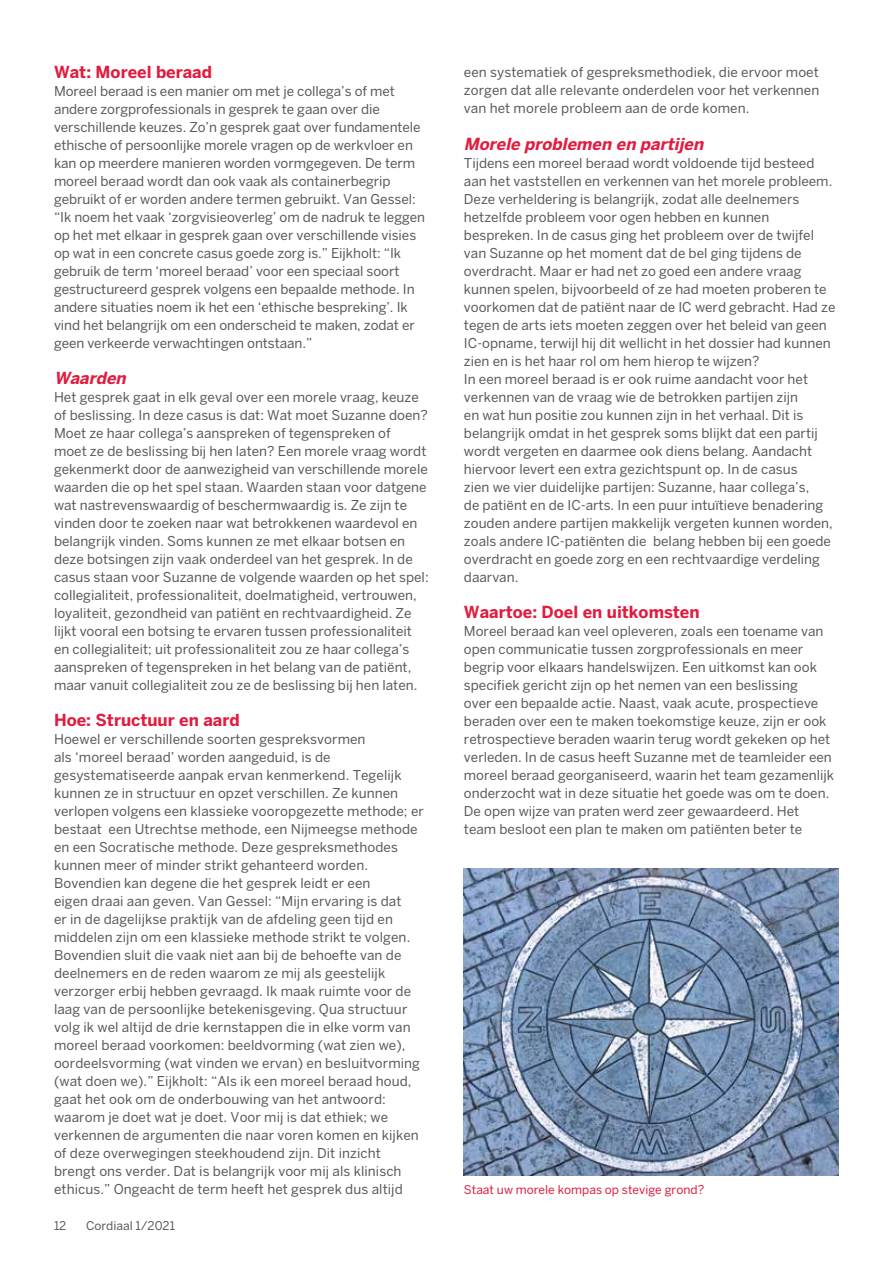
<style>
.page{position:relative;width:893px;height:1263px;background:#fff}
.page>*{position:absolute;margin:0;border:0;box-sizing:border-box;transform-origin:0 0}
.t1{font:700 16.5px "Benton Sans";color:#e11c3f}
.t2{font:italic 700 16.5px "Benton Sans";color:#e11c3f}
.t3{font:13.5px/18px "Benton Sans";color:#58595b}
.t4{font:12px "Benton Sans";color:#e11c3f}
.t5{font:12px "Benton Sans";color:#58595b}
</style>
<div class="page">
<img style="left:464px;top:869px;width:375px;height:307px">
<p class="t1" style="left:54px;top:62px;width:160px">Wat: Moreel beraad</p>
<p class="t3" style="left:54px;top:81px;width:373px">Moreel beraad is een manier om met je collega’s of met andere zorgprofessionals in gesprek te gaan over die verschillende keuzes. Zo’n gesprek gaat over fundamentele ethische of persoonlijke morele vragen op de werkvloer en kan op meerdere manieren worden vormgegeven. De term moreel beraad wordt dan ook vaak als containerbegrip gebruikt of er worden andere termen gebruikt. Van Gessel: “Ik noem het vaak ‘zorgvisieoverleg’ om de nadruk te leggen op het met elkaar in gesprek gaan over verschillende visies op wat in een concrete casus goede zorg is.” Eijkholt: “Ik gebruik de term ‘moreel beraad’ voor een speciaal soort gestructureerd gesprek volgens een bepaalde methode. In andere situaties noem ik het een ‘ethische bespreking’. Ik vind het belangrijk om een onderscheid te maken, zodat er geen verkeerde verwachtingen ontstaan.”</p>
<p class="t2" style="left:54px;top:368px;width:77px">Waarden</p>
<p class="t3" style="left:54px;top:387px;width:376px">Het gesprek gaat in elk geval over een morele vraag, keuze of beslissing. In deze casus is dat: Wat moet Suzanne doen?<br>Moet ze haar collega’s aanspreken of tegenspreken of<br>moet ze de beslissing bij hen laten? Een morele vraag wordt gekenmerkt door de aanwezigheid van verschillende morele waarden die op het spel staan. Waarden staan voor datgene wat nastrevenswaardig of beschermwaardig is. Ze zijn te vinden door te zoeken naar wat betrokkenen waardevol en belangrijk vinden. Soms kunnen ze met elkaar botsen en deze botsingen zijn vaak onderdeel van het gesprek. In de casus staan voor Suzanne de volgende waarden op het spel: collegialiteit, professionaliteit, doelmatigheid, vertrouwen, loyaliteit, gezondheid van patiënt en rechtvaardigheid. Ze lijkt vooral een botsing te ervaren tussen professionaliteit en collegialiteit; uit professionaliteit zou ze haar collega’s aanspreken of tegenspreken in het belang van de patiënt, maar vanuit collegialiteit zou ze de beslissing bij hen laten.</p>
<p class="t1" style="left:54px;top:710px;width:187px">Hoe: Structuur en aard</p>
<p class="t3" style="left:54px;top:729px;width:371px">Hoewel er verschillende soorten gespreksvormen<br>als ‘moreel beraad’ worden aangeduid, is de gesystematiseerde aanpak ervan kenmerkend. Tegelijk kunnen ze in structuur en opzet verschillen. Ze kunnen verlopen volgens een klassieke vooropgezette methode; er bestaat een Utrechtse methode, een Nijmeegse methode en een Socratische methode. Deze gespreksmethodes kunnen meer of minder strikt gehanteerd worden.<br>Bovendien kan degene die het gesprek leidt er een<br>eigen draai aan geven. Van Gessel: “Mijn ervaring is dat<br>er in de dagelijkse praktijk van de afdeling geen tijd en middelen zijn om een klassieke methode strikt te volgen.<br>Bovendien sluit die vaak niet aan bij de behoefte van de deelnemers en de reden waarom ze mij als geestelijk verzorger erbij hebben gevraagd. Ik maak ruimte voor de laag van de persoonlijke betekenisgeving. Qua structuur volg ik wel altijd de drie kernstappen die in elke vorm van moreel beraad voorkomen: beeldvorming (wat zien we), oordeelsvorming (wat vinden we ervan) en besluitvorming (wat doen we).” Eijkholt: “Als ik een moreel beraad houd, gaat het ook om de onderbouwing van het antwoord: waarom je doet wat je doet. Voor mij is dat ethiek; we verkennen de argumenten die naar voren komen en kijken of deze overwegingen steekhoudend zijn. Dit inzicht brengt ons verder. Dat is belangrijk voor mij als klinisch ethicus.” Ongeacht de term heeft het gesprek dus altijd</p>
<p class="t5" style="left:54px;top:1218px;width:14px">12</p>
<p class="t5" style="left:86px;top:1218px;width:90px">Cordiaal 1/2021</p>
<p class="t3" style="left:464px;top:63px;width:357px;text-align:justify">een systematiek of gespreksmethodiek, die ervoor moet zorgen dat alle relevante onderdelen voor het verkennen van het morele probleem aan de orde komen.</p>
<p class="t2" style="left:464px;top:134px;width:245px">Morele problemen en partijen</p>
<p class="t3" style="left:464px;top:153px;width:373px">Tijdens een moreel beraad wordt voldoende tijd besteed aan het vaststellen en verkennen van het morele probleem.<br>Deze verheldering is belangrijk, zodat alle deelnemers hetzelfde probleem voor ogen hebben en kunnen bespreken. In de casus ging het probleem over de twijfel van Suzanne op het moment dat de bel ging tijdens de overdracht. Maar er had net zo goed een andere vraag kunnen spelen, bijvoorbeeld of ze had moeten proberen te voorkomen dat de patiënt naar de IC werd gebracht. Had ze tegen de arts iets moeten zeggen over het beleid van geen IC-opname, terwijl hij dit wellicht in het dossier had kunnen zien en is het haar rol om hem hierop te wijzen?<br>In een moreel beraad is er ook ruime aandacht voor het verkennen van de vraag wie de betrokken partijen zijn<br>en wat hun positie zou kunnen zijn in het verhaal. Dit is belangrijk omdat in het gesprek soms blijkt dat een partij wordt vergeten en daarmee ook diens belang. Aandacht hiervoor levert een extra gezichtspunt op. In de casus<br>zien we vier duidelijke partijen: Suzanne, haar collega’s,<br>de patiënt en de IC-arts. In een puur intuïtieve benadering zouden andere partijen makkelijk vergeten kunnen worden, zoals andere IC-patiënten die belang hebben bij een goede overdracht en goede zorg en een rechtvaardige verdeling daarvan.</p>
<p class="t1" style="left:464px;top:602px;width:237px">Waartoe: Doel en uitkomsten</p>
<p class="t3" style="left:464px;top:621px;width:372px">Moreel beraad kan veel opleveren, zoals een toename van open communicatie tussen zorgprofessionals en meer begrip voor elkaars handelswijzen. Een uitkomst kan ook specifiek gericht zijn op het nemen van een beslissing<br>over een bepaalde actie. Naast, vaak acute, prospectieve beraden over een te maken toekomstige keuze, zijn er ook retrospectieve beraden waarin terug wordt gekeken op het verleden. In de casus heeft Suzanne met de teamleider een moreel beraad georganiseerd, waarin het team gezamenlijk onderzocht wat in deze situatie het goede was om te doen.<br>De open wijze van praten werd zeer gewaardeerd. Het team besloot een plan te maken om patiënten beter te</p>
<p class="t4" style="left:464px;top:1182px;width:242px">Staat uw morele kompas op stevige grond?</p>
</div>
